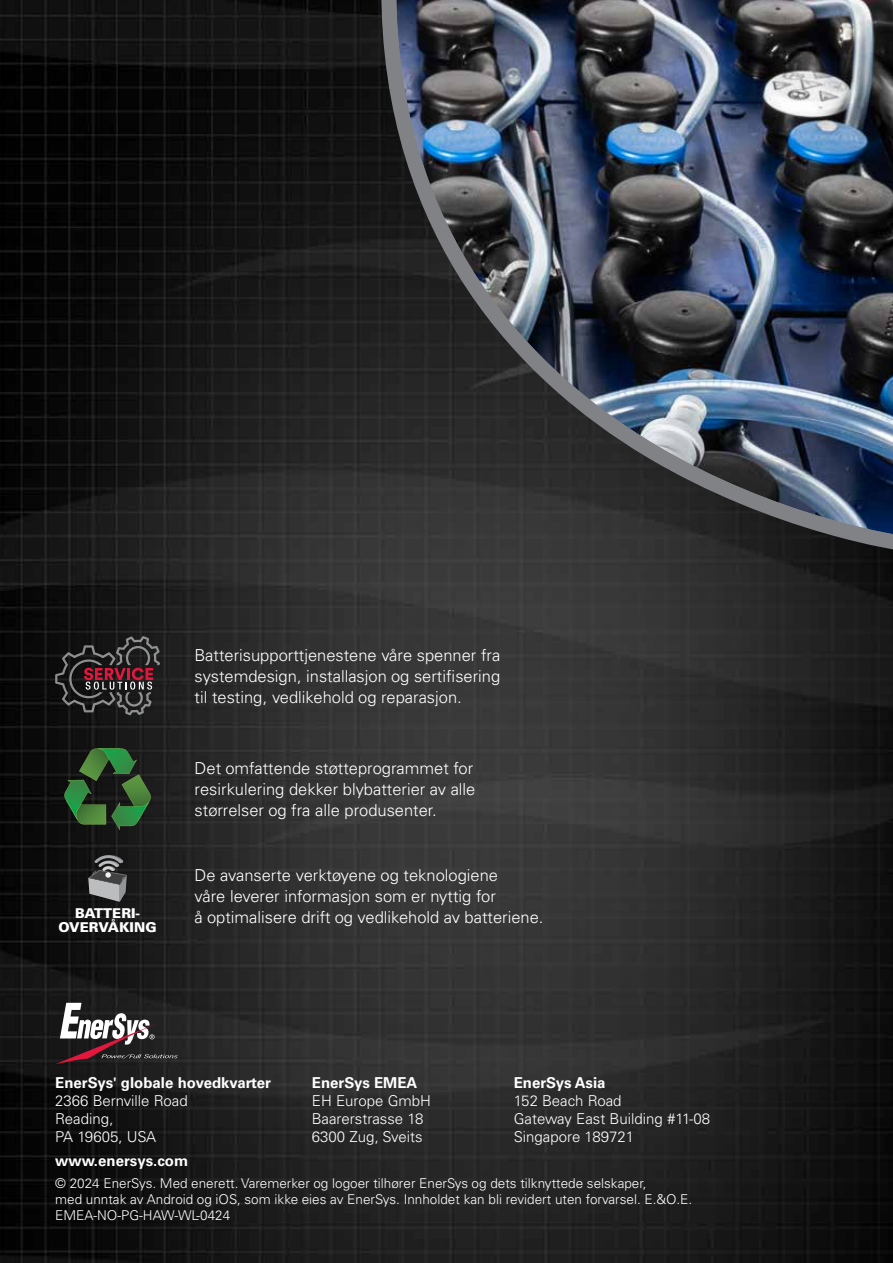
<style>
.page{position:relative;width:893px;height:1263px;background:#fff}
.page>*{position:absolute;margin:0;border:0;box-sizing:border-box;transform-origin:0 0}
.t1{font:300 16.5px/21px "Univers LT Pro 45";color:#fff}
.t2{font:300 15px/18px "Univers LT Pro 45";color:#fff}
.t3{font:700 15px "Univers LT Pro 65";color:#fff}
.t4{font:300 13.5px/16.2px "Univers LT Pro 45";color:#fff}
.t5{font:900 13.5px/14px "Univers LT Pro 75";color:#fff;text-align:center}
</style>
<div class="page">
<img style="left:0;top:0;width:893px;height:1263px">
<svg style="left:55px;top:1003px;width:123px;height:61px;background:#524a4b"></svg>
<svg style="left:55px;top:636px;width:105px;height:79px;background:#372c2f"></svg>
<svg style="left:64px;top:748px;width:87px;height:82px;background:#2b4e2b"></svg>
<img style="left:374px;top:0;width:519px;height:562px">
<svg style="left:88px;top:855px;width:39px;height:47px;background:#666768"></svg>
<p class="t1" style="left:195px;top:644px;width:307px;text-align:justify">Batterisupporttjenestene våre spenner fra systemdesign, installasjon og sertifisering til testing, vedlikehold og reparasjon.</p>
<p class="t5" style="left:58px;top:906px;width:100px">BATTERI-<br>OVERVÅKING</p>
<p class="t1" style="left:195px;top:758px;width:282px">Det omfattende støtteprogrammet for resirkulering dekker blybatterier av alle størrelser og fra alle produsenter.</p>
<p class="t1" style="left:195px;top:864px;width:350px">De avanserte verktøyene og teknologiene<br>våre leverer informasjon som er nyttig for<br>å optimalisere drift og vedlikehold av batteriene.</p>
<p class="t3" style="left:55px;top:1074px;width:217px">EnerSys' globale hovedkvarter</p>
<p class="t2" style="left:55px;top:1091px;width:134px">2366 Bernville Road<br>Reading,<br>PA 19605, USA</p>
<p class="t3" style="left:312px;top:1074px;width:107px">EnerSys EMEA</p>
<p class="t2" style="left:312px;top:1091px;width:121px">EH Europe GmbH<br>Baarerstrasse 18<br>6300 Zug, Sveits</p>
<p class="t3" style="left:514px;top:1074px;width:93px">EnerSys Asia</p>
<p class="t2" style="left:514px;top:1091px;width:198px">152 Beach Road<br>Gateway East Building #11-08<br>Singapore 189721</p>
<p class="t3" style="left:55px;top:1151px;width:134px">www.enersys.com</p>
<p class="t4" style="left:55px;top:1175px;width:638px">© 2024 EnerSys. Med enerett. Varemerker og logoer tilhører EnerSys og dets tilknyttede selskaper,<br>med unntak av Android og iOS, som ikke eies av EnerSys. Innholdet kan bli revidert uten forvarsel. E.&amp;O.E.<br>EMEA-NO-PG-HAW-WL-0424</p>
</div>
